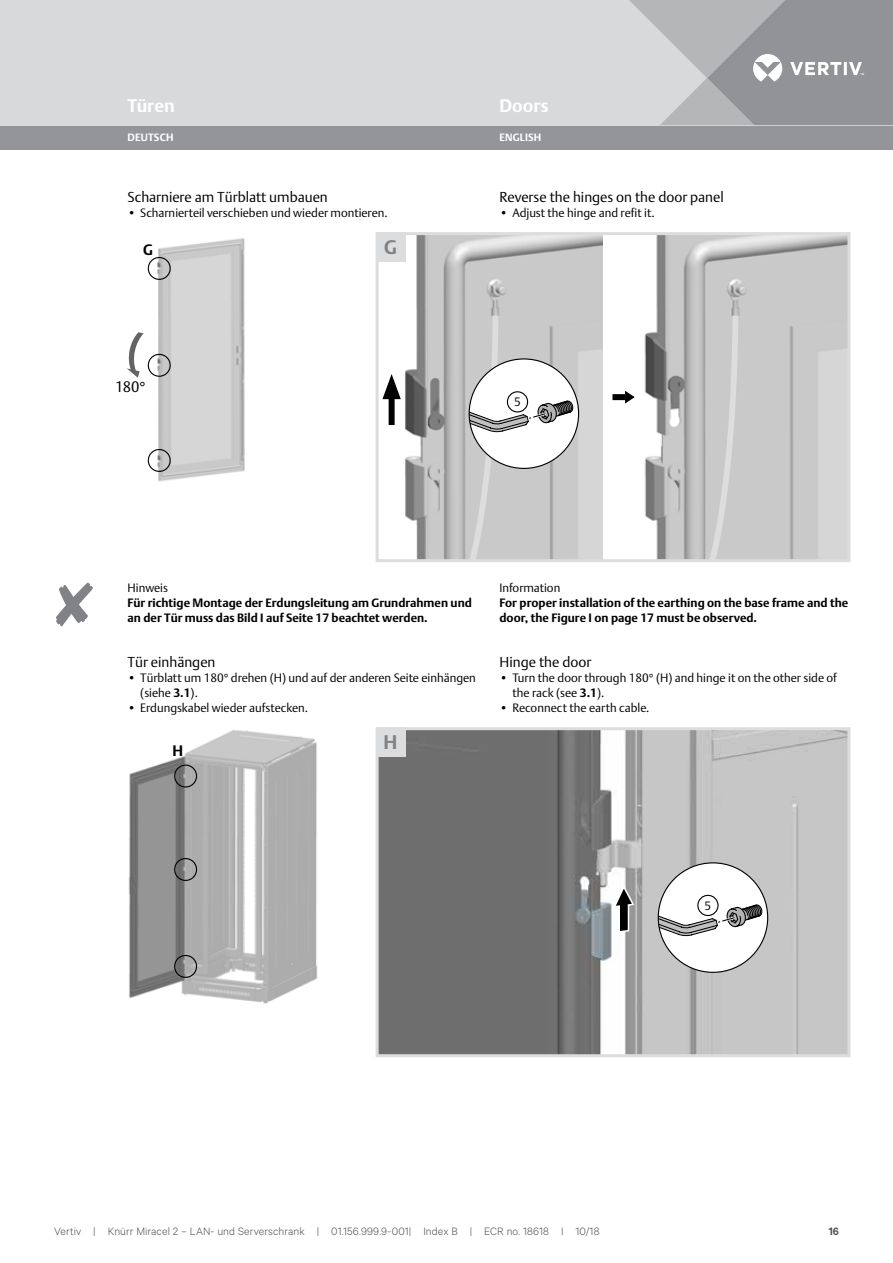
<style>
.page{position:relative;width:893px;height:1263px;background:#fff}
.page>*{position:absolute;margin:0;border:0;box-sizing:border-box;transform-origin:0 0}
.t1{font:700 19.5px "DTL Argo T";color:#808285}
.t2{font:700 18px "DTL Argo T";color:#fff}
.t3{font:300 15px "DTL Argo T";color:#000}
.t4{font:15px "Calibre";color:#000}
.t5{font:700 15px "DTL Argo T";color:#000}
.t6{font:300 14.25px "DTL Argo T";color:#000}
.t7{font:300 12px/15px "DTL Argo T";color:#000}
.t8{font:700 12px/15px "DTL Argo T";color:#000}
.t9{font:300 12px "Calibre";letter-spacing:.01em;color:#4d4d4f}
.t10{font:600 12px "Calibre";color:#4d4d4f}
.t11{font:700 10.5px "DTL Argo T";letter-spacing:.02em;color:#fff}
.s1{font-weight:700}
</style>
<div class="page">
<div style="left:0;top:124px;width:893px;height:26px;background:#939598"></div>
<div style="left:0;top:0;width:624px;height:125px;background:#d7d9da"></div>
<svg style="left:624px;top:0;width:269px;height:125px;background:#a9abad"></svg>
<img style="left:147px;top:238px;width:98px;height:244px">
<div style="left:148px;top:257px;width:23px;height:23px;border:1px solid #000;border-radius:50%"></div>
<div style="left:148px;top:449px;width:23px;height:23px;border:1px solid #000;border-radius:50%"></div>
<div style="left:148px;top:354px;width:23px;height:23px;border:1px solid #000;border-radius:50%"></div>
<svg style="left:127px;top:332px;width:17px;height:46px"></svg>
<img style="left:382px;top:236px;width:220px;height:322px">
<img style="left:644px;top:236px;width:202px;height:322px">
<div style="left:389px;top:389px;width:6px;height:33px;background:#000"></div>
<svg style="left:382px;top:374px;width:19px;height:25px"></svg>
<div style="left:612px;top:394px;width:13px;height:6px;background:#000"></div>
<div style="left:376px;top:232px;width:474px;height:330px;border:3px solid #dcddde"></div>
<div style="left:376px;top:232px;width:29px;height:30px;background:#dcddde"></div>
<svg style="left:624px;top:390px;width:11px;height:14px"></svg>
<svg style="left:648px;top:306px;width:93px;height:253px;background:#bcbcbc"></svg>
<svg style="left:408px;top:306px;width:171px;height:253px"></svg>
<div style="left:515px;top:432px;width:10px;height:15px;background:#fff"></div>
<img style="left:380px;top:731px;width:466px;height:322px">
<div style="left:376px;top:727px;width:474px;height:330px;border:3px solid #dcddde"></div>
<div style="left:376px;top:727px;width:29px;height:30px;background:#dcddde"></div>
<img style="left:128px;top:730px;width:190px;height:274px">
<div style="left:174px;top:764px;width:23px;height:23px;border:1px solid #000;border-radius:50%"></div>
<div style="left:174px;top:858px;width:23px;height:23px;border:1px solid #000;border-radius:50%"></div>
<div style="left:174px;top:955px;width:23px;height:23px;border:1px solid #000;border-radius:50%"></div>
<svg style="left:612px;top:882px;width:23px;height:52px"></svg>
<svg style="left:658px;top:863px;width:110px;height:109px"></svg>
<div style="left:704px;top:935px;width:11px;height:15px;background:#fff"></div>
<svg style="left:56px;top:582px;width:37px;height:44px"></svg>
<div style="left:507px;top:392px;width:21px;height:20px;background:#fff;border-radius:50%"></div>
<div style="left:507px;top:391px;width:21px;height:21px;border:1px solid #000;border-radius:50%"></div>
<div style="left:698px;top:895px;width:20px;height:20px;background:#fff;border-radius:50%"></div>
<div style="left:697px;top:895px;width:22px;height:21px;border:1px solid #000;border-radius:50%"></div>
<h2 class="t2" style="left:128px;top:95px;width:49px">Türen</h2>
<h2 class="t2" style="left:500px;top:95px;width:51px">Doors</h2>
<p class="t11" style="left:128px;top:131px;width:47px">DEUTSCH</p>
<p class="t11" style="left:500px;top:131px;width:43px">ENGLISH</p>
<p class="t6" style="left:128px;top:189px;width:202px">Scharniere am Türblatt umbauen</p>
<p class="t6" style="left:500px;top:189px;width:226px">Reverse the hinges on the door panel</p>
<p class="t7" style="left:128px;top:205px;width:262px">• Scharnierteil verschieben und wieder montieren.</p>
<p class="t7" style="left:500px;top:205px;width:157px">• Adjust the hinge and refit it.</p>
<p class="t5" style="left:143px;top:241px;width:11px">G</p>
<p class="t3" style="left:115px;top:378px;width:32px">180°</p>
<h1 class="t1" style="left:384px;top:235px;width:14px">G</h1>
<p class="t7" style="left:514px;top:394px;width:8px">5</p>
<p class="t4" style="left:513px;top:397px;width:9px">4</p>
<p class="t7" style="left:128px;top:580px;width:42px">Hinweis</p>
<p class="t8" style="left:128px;top:595px;width:346px">Für richtige Montage der Erdungsleitung am Grundrahmen und an der Tür muss das Bild I auf Seite 17 beachtet werden.</p>
<p class="t6" style="left:128px;top:654px;width:89px">Tür einhängen</p>
<p class="t7" style="left:140px;top:670px;width:337px;text-indent:-13px">• Türblatt um 180° drehen (H) und auf der anderen Seite einhängen (siehe <span class="s1">3.1</span>).</p>
<p class="t7" style="left:128px;top:700px;width:182px">• Erdungskabel wieder aufstecken.</p>
<h1 class="t1" style="left:384px;top:730px;width:15px">H</h1>
<p class="t5" style="left:173px;top:742px;width:12px">H</p>
<p class="t7" style="left:499px;top:580px;width:62px">Information</p>
<p class="t8" style="left:499px;top:595px;width:350px">For proper installation of the earthing on the base frame and the door, the Figure I on page 17 must be observed.</p>
<p class="t4" style="left:603px;top:596px;width:16px">8x</p>
<p class="t6" style="left:500px;top:654px;width:93px">Hinge the door</p>
<p class="t7" style="left:512px;top:670px;width:326px;text-indent:-13px">• Turn the door through 180° (H) and hinge it on the other side of the rack (see <span class="s1">3.1</span>).</p>
<p class="t7" style="left:500px;top:700px;width:151px">• Reconnect the earth cable.</p>
<p class="t7" style="left:705px;top:898px;width:8px">5</p>
<p class="t4" style="left:702px;top:901px;width:9px">4</p>
<p class="t9" style="left:54px;top:1224px;width:547px">Vertiv | Knürr Miracel 2 – LAN- und Serverschrank | 01.156.999.9-001| Index B | ECR no. 18618 I 10/18</p>
<p class="t10" style="left:829px;top:1224px;width:12px">16</p>
</div>
